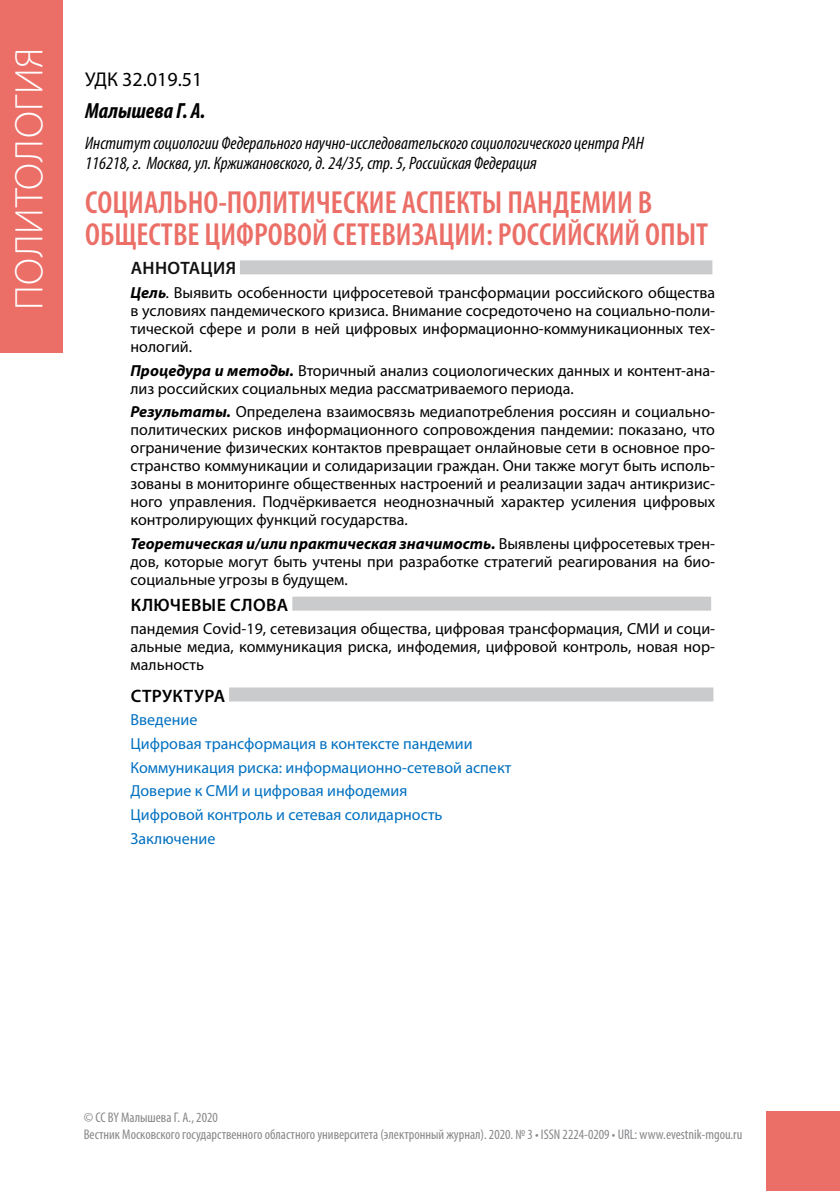
<style>
.page{position:relative;width:840px;height:1191px;background:#fff}
.page>*{position:absolute;margin:0;border:0;box-sizing:border-box;transform-origin:0 0}
.t1{font:300 40px "Myriad Pro";letter-spacing:.02em;color:#fff}
.t2{font:600 condensed 32px/32px "Myriad Pro";color:#eb6e67}
.t3{font:italic 700 condensed 22px "Myriad Pro";color:#000}
.t4{font:20px "Myriad Pro";color:#000}
.t5{font:italic condensed 18px/20px "Myriad Pro";color:#000}
.t6{font:600 18px "Myriad Pro";letter-spacing:.02em;color:#000}
.t7{font:600 18px "Myriad Pro";letter-spacing:.02em;color:#111211}
.t8{font:16px/18px "Myriad Pro";color:#000;text-align:justify}
.t9{font:16px/23.6px "Myriad Pro";color:#0070c0}
.t10{font:condensed 14px/16.8px "Myriad Pro";color:#87888a}
.s1{font-weight:700;font-style:italic}
.s2{font-style:italic}
</style>
<div class="page">
<div style="left:765px;top:1111px;width:74px;height:80px;background:#eb6e67"></div>
<div style="left:0;top:0;width:62px;height:353px;background:#eb6e67"></div>
<div style="left:240px;top:260px;width:472px;height:14px;background:#c9cbcc"></div>
<div style="left:292px;top:596px;width:418px;height:14px;background:#c9cbcc"></div>
<div style="left:229px;top:687px;width:484px;height:14px;background:#c9cbcc"></div>
<h1 class="t1" style="left:5px;top:310px;width:265px;rotate:-90deg">политология</h1>
<p class="t4" style="left:85px;top:67px;width:119px">УДК 32.019.51</p>
<h3 class="t3" style="left:85px;top:97px;width:122px">Малышева Г. А.</h3>
<p class="t5" style="left:85px;top:133px;width:560px">Институт социологии Федерального научно-исследовательского социологического центра РАН<br>116218, г. Москва, ул. Кржижановского, д. 24/35, стр. 5, Российская Федерация</p>
<h2 class="t2" style="left:85px;top:185px;width:624px">СОЦИАЛЬНО-ПОЛИТИЧЕСКИЕ АСПЕКТЫ ПАНДЕМИИ В<br>ОБЩЕСТВЕ ЦИФРОВОЙ СЕТЕВИЗАЦИИ: РОССИЙСКИЙ ОПЫТ</h2>
<p class="t7" style="left:131px;top:257px;width:107px">Аннотация</p>
<p class="t8" style="left:130px;top:283px;width:585px"><span class="s1">Цель</span><span class="s2">.</span> Выявить особенности цифросетевой трансформации российского общества в условиях пандемического кризиса. Внимание сосредоточено на социально-поли&shy;тической сфере и роли в ней цифровых информационно-коммуникационных тех&shy;нологий.</p>
<p class="t8" style="left:130px;top:361px;width:585px"><span class="s1">Процедура и методы.</span> Вторичный анализ социологических данных и контент-ана&shy;лиз российских социальных медиа рассматриваемого периода.</p>
<p class="t8" style="left:130px;top:403px;width:585px"><span class="s1">Результаты.</span> Определена взаимосвязь медиапотребления россиян и социально&shy;политических рисков информационного сопровождения пандемии: показано, что ограничение физических контактов превращает онлайновые сети в основное про&shy;странство коммуникации и солидаризации граждан. Они также могут быть исполь&shy;зованы в мониторинге общественных настроений и реализации задач антикризис&shy;ного управления. Подчёркивается неоднозначный характер усиления цифровых контролирующих функций государства.</p>
<p class="t8" style="left:130px;top:534px;width:585px"><span class="s1">Теоретическая и/или практическая значимость.</span> Выявлены цифросетевых трен&shy;дов, которые могут быть учтены при разработке стратегий реагирования на био&shy;социальные угрозы в будущем.</p>
<p class="t6" style="left:131px;top:593px;width:158px">Ключевые слова</p>
<p class="t8" style="left:130px;top:619px;width:585px">пандемия Covid-19, сетевизация общества, цифровая трансформация, СМИ и соци&shy;альные медиа, коммуникация риска, инфодемия, цифровой контроль, новая нор&shy;мальность</p>
<p class="t6" style="left:131px;top:684px;width:95px">Структура</p>
<p class="t9" style="left:130px;top:707px;width:382px">Введение<br>Цифровая трансформация в контексте пандемии<br>Коммуникация риска: информационно-сетевой аспект<br>Доверие к СМИ и цифровая инфодемия<br>Цифровой контроль и сетевая солидарность<br>Заключение</p>
<p class="t10" style="left:84px;top:1109px;width:659px">© CC BY Малышева Г. А., 2020<br>Вестник Московского государственного областного университета (электронный журнал). 2020. № 3 • ISSN 2224-0209 • URL: www.evestnik-mgou.ru</p>
</div>
